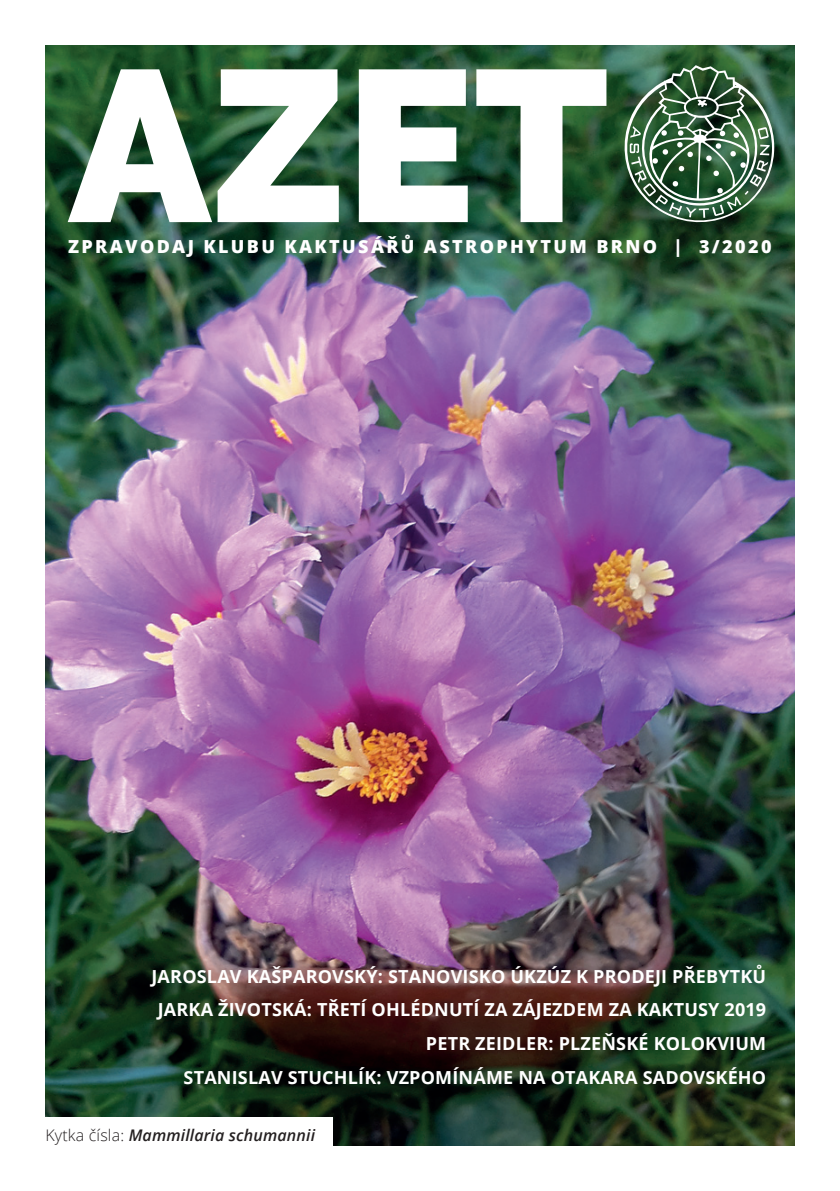
<style>
.page{position:relative;width:840px;height:1191px;background:#fff}
.page>*{position:absolute;margin:0;border:0;box-sizing:border-box;transform-origin:0 0}
.t1{font:900 215.2px "Raleway";color:#fff}
.t2{font:700 18px/33.6px "Open Sans";letter-spacing:.01em;color:#fff;text-align:right}
.t3{font:800 18px "Open Sans";letter-spacing:.13em;color:#fff}
.t4{font:italic 600 16px "Open Sans";letter-spacing:.01em;color:#231f20}
.s1{font-weight:300;font-style:normal}
</style>
<div class="page">
<img style="left:45px;top:45px;width:749px;height:1100px">
<div style="left:0;top:1117px;width:332px;height:74px;background:#fff"></div>
<svg style="left:624px;top:65px;width:149px;height:157px;background:#52755a"></svg>
<h1 class="t1" style="left:68px;top:20px;width:541px">AZET</h1>
<p class="t3" style="left:68px;top:234px;width:704px">ZPRAVODAJ KLUBU KAKTUSÁŘŮ ASTROPHYTUM BRNO | 3/2020</p>
<p class="t2" style="left:151px;top:959px;width:616px">JAROSLAV KAŠPAROVSKÝ: STANOVISKO ÚKZÚZ K PRODEJI PŘEBYTKŮ JARKA ŽIVOTSKÁ: TŘETÍ OHLÉDNUTÍ ZA ZÁJEZDEM ZA KAKTUSY 2019<br>PETR ZEIDLER: PLZEŇSKÉ KOLOKVIUM<br>STANISLAV STUCHLÍK: VZPOMÍNÁME NA OTAKARA SADOVSKÉHO</p>
<p class="t4" style="left:45px;top:1123px;width:271px"><span class="s1">Kytka čísla:</span> Mammillaria schumannii</p>
</div>
